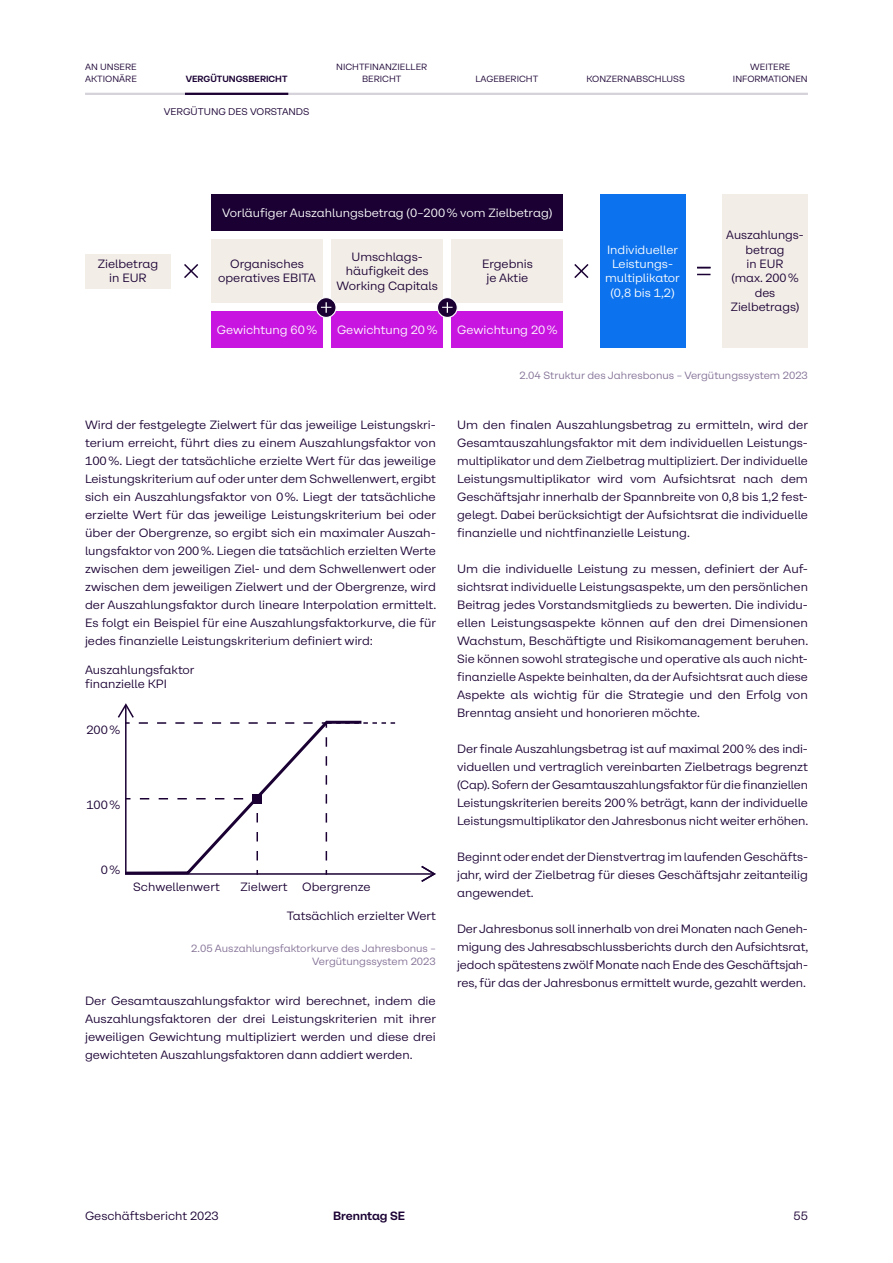
<style>
.page{position:relative;width:893px;height:1263px;background:#fff}
.page>*{position:absolute;margin:0;border:0;box-sizing:border-box;transform-origin:0 0}
.t1{font:12px/18px "Brenntag Sans";color:#1a0033;text-align:justify}
.t2{font:12px/14.4px "Brenntag Sans";color:#fff;text-align:center}
.t3{font:700 12px "Brenntag Sans";color:#1a0033}
.t4{font:10.5px/12.6px "Brenntag Sans";color:#826f95;text-align:right}
.t5{font:9.75px "Brenntag Sans";color:#1a0033}
.t6{font:9px/11.7px "Brenntag Sans";color:#1a0033;text-align:center}
.t7{font:700 9px "Brenntag Sans";color:#1a0033}
</style>
<div class="page">
<hr style="left:85px;top:93px;width:723px;height:2px;background:#d6d2da">
<svg style="left:117px;top:703px;width:278px;height:172px"></svg>
<div style="left:253px;top:794px;width:9px;height:9px;background:#1a0033"></div>
<svg style="left:420px;top:865px;width:16px;height:17px"></svg>
<div style="left:85px;top:254px;width:86px;height:34px;background:#f2ede7"></div>
<div style="left:600px;top:194px;width:85px;height:154px;background:#0c72ed"></div>
<div style="left:722px;top:194px;width:86px;height:154px;background:#f2ede7"></div>
<div style="left:211px;top:194px;width:352px;height:36px;background:#1a0033"></div>
<div style="left:211px;top:239px;width:112px;height:64px;background:#f2ede7"></div>
<div style="left:332px;top:239px;width:111px;height:64px;background:#f2ede7"></div>
<div style="left:452px;top:239px;width:111px;height:64px;background:#f2ede7"></div>
<div style="left:211px;top:312px;width:112px;height:36px;background:#c815e0"></div>
<div style="left:332px;top:312px;width:111px;height:36px;background:#c815e0"></div>
<div style="left:452px;top:312px;width:111px;height:36px;background:#c815e0"></div>
<svg style="left:316px;top:298px;width:20px;height:19px"></svg>
<div style="left:316px;top:297px;width:21px;height:21px;border:1px solid #fff;border-radius:50%"></div>
<svg style="left:321px;top:302px;width:10px;height:11px"></svg>
<svg style="left:437px;top:298px;width:20px;height:19px"></svg>
<div style="left:437px;top:297px;width:21px;height:21px;border:1px solid #fff;border-radius:50%"></div>
<svg style="left:442px;top:302px;width:11px;height:11px"></svg>
<svg style="left:184px;top:264px;width:15px;height:14px"></svg>
<svg style="left:574px;top:264px;width:15px;height:14px"></svg>
<svg style="left:697px;top:267px;width:13px;height:1px"></svg>
<svg style="left:697px;top:274px;width:13px;height:1px"></svg>
<hr style="left:185px;top:93px;width:103px;height:2px;background:#1a0033">
<p class="t6" style="left:85px;top:61px;width:53px;text-align:left">AN UNSERE<br>AKTIONÄRE</p>
<p class="t6" style="left:336px;top:61px;width:93px">NICHTFINANZIELLER<br>BERICHT</p>
<p class="t6" style="left:475px;top:72px;width:64px">LAGEBERICHT</p>
<p class="t6" style="left:586px;top:72px;width:100px">KONZERNABSCHLUSS</p>
<p class="t6" style="left:733px;top:61px;width:76px">WEITERE<br>INFORMATIONEN</p>
<p class="t7" style="left:186px;top:72px;width:103px">VERGÜTUNGSBERICHT</p>
<p class="t5" style="left:164px;top:104px;width:147px">VERGÜTUNG DES VORSTANDS</p>
<p class="t1" style="left:98px;top:256px;width:62px;line-height:14.4px;text-align:center">Zielbetrag in EUR</p>
<p class="t2" style="left:222px;top:204px;width:332px">Vorläufiger Auszahlungsbetrag (0–200 % vom Zielbetrag)</p>
<p class="t1" style="left:218px;top:256px;width:99px;line-height:14.4px;text-align:center">Organisches operatives EBITA</p>
<p class="t1" style="left:337px;top:249px;width:103px;line-height:14.4px;text-align:center">Umschlags&shy;häufigkeit des<br>Working Capitals</p>
<p class="t1" style="left:482px;top:256px;width:52px;line-height:14.4px;text-align:center">Ergebnis je Aktie</p>
<p class="t2" style="left:217px;top:321px;width:102px">Gewichtung 60 %</p>
<p class="t2" style="left:337px;top:321px;width:102px">Gewichtung 20 %</p>
<p class="t2" style="left:457px;top:321px;width:102px">Gewichtung 20 %</p>
<p class="t2" style="left:605px;top:241px;width:76px">Individueller<br>Leistungs&shy;multiplikator (0,8 bis 1,2)</p>
<p class="t1" style="left:726px;top:227px;width:79px;line-height:14.4px;text-align:center">Auszahlungs&shy;betrag<br>in EUR<br>(max. 200 % des<br>Zielbetrags)</p>
<p class="t4" style="left:519px;top:368px;width:290px">2.04 Struktur des Jahresbonus – Vergütungssystem 2023</p>
<p class="t1" style="left:85px;top:414px;width:353px">Wird der festgelegte Zielwert für das jeweilige Leistungskri&shy;terium erreicht, führt dies zu einem Auszahlungsfaktor von 100 %. Liegt der tatsächliche erzielte Wert für das jeweilige Leistungskriterium auf oder unter dem Schwellenwert, ergibt sich ein Auszahlungsfaktor von 0 %. Liegt der tatsächliche erzielte Wert für das jeweilige Leistungskriterium bei oder über der Obergrenze, so ergibt sich ein maximaler Auszah&shy;lungsfaktor von 200 %. Liegen die tatsächlich erzielten Werte zwischen dem jeweiligen Ziel- und dem Schwellenwert oder zwischen dem jeweiligen Zielwert und der Obergrenze, wird der Auszahlungsfaktor durch lineare Interpolation ermittelt.<br>Es folgt ein Beispiel für eine Auszahlungsfaktorkurve, die für jedes finanzielle Leistungskriterium definiert wird:</p>
<p class="t1" style="left:85px;top:662px;width:111px;line-height:14.4px">Auszahlungsfaktor finanzielle KPI</p>
<p class="t1" style="left:86px;top:719px;width:35px">200 %</p>
<p class="t1" style="left:86px;top:795px;width:35px">100 %</p>
<p class="t1" style="left:101px;top:860px;width:21px">0 %</p>
<p class="t1" style="left:133px;top:877px;width:88px">Schwellenwert</p>
<p class="t1" style="left:241px;top:877px;width:132px">Zielwert Obergrenze</p>
<p class="t1" style="left:287px;top:906px;width:151px">Tatsächlich erzielter Wert</p>
<p class="t4" style="left:191px;top:941px;width:246px">2.05 Auszahlungsfaktorkurve des Jahresbonus –<br>Vergütungssystem 2023</p>
<p class="t1" style="left:85px;top:990px;width:353px">Der Gesamtauszahlungsfaktor wird berechnet, indem die Auszahlungsfaktoren der drei Leistungskriterien mit ihrer jeweiligen Gewichtung multipliziert werden und diese drei gewichteten Auszahlungsfaktoren dann addiert werden.</p>
<p class="t1" style="left:457px;top:414px;width:353px">Um den finalen Auszahlungsbetrag zu ermitteln, wird der Gesamtauszahlungsfaktor mit dem individuellen Leistungs&shy;multiplikator und dem Zielbetrag multipliziert. Der individuelle Leistungsmultiplikator wird vom Aufsichtsrat nach dem Geschäftsjahr innerhalb der Spannbreite von 0,8 bis 1,2 fest&shy;gelegt. Dabei berücksichtigt der Aufsichtsrat die individuelle finanzielle und nichtfinanzielle Leistung.</p>
<p class="t1" style="left:457px;top:558px;width:353px">Um die individuelle Leistung zu messen, definiert der Auf&shy;sichtsrat individuelle Leistungsaspekte, um den persönlichen Beitrag jedes Vorstandsmitglieds zu bewerten. Die individu&shy;ellen Leistungsaspekte können auf den drei Dimensionen Wachstum, Beschäftigte und Risikomanagement beruhen.<br>Sie können sowohl strategische und operative als auch nicht&shy;finanzielle Aspekte beinhalten, da der Aufsichtsrat auch diese Aspekte als wichtig für die Strategie und den Erfolg von Brenntag ansieht und honorieren möchte.</p>
<p class="t1" style="left:457px;top:738px;width:353px">Der finale Auszahlungsbetrag ist auf maximal 200 % des indi&shy;viduellen und vertraglich vereinbarten Zielbetrags begrenzt (Cap). Sofern der Gesamtauszahlungsfaktor für die finanziellen Leistungskriterien bereits 200 % beträgt, kann der individuelle Leistungsmultiplikator den Jahresbonus nicht weiter erhöhen.</p>
<p class="t1" style="left:457px;top:846px;width:352px">Beginnt oder endet der Dienstvertrag im laufenden Geschäfts&shy;jahr, wird der Zielbetrag für dieses Geschäftsjahr zeitanteilig angewendet.</p>
<p class="t1" style="left:457px;top:918px;width:353px">Der Jahresbonus soll innerhalb von drei Monaten nach Geneh&shy;migung des Jahresabschlussberichts durch den Aufsichtsrat, jedoch spätestens zwölf Monate nach Ende des Geschäftsjah&shy;res, für das der Jahresbonus ermittelt wurde, gezahlt werden.</p>
<p class="t1" style="left:85px;top:1206px;width:135px">Geschäftsbericht 2023</p>
<p class="t3" style="left:333px;top:1207px;width:74px">Brenntag SE</p>
<p class="t1" style="left:793px;top:1206px;width:16px">55</p>
</div>
